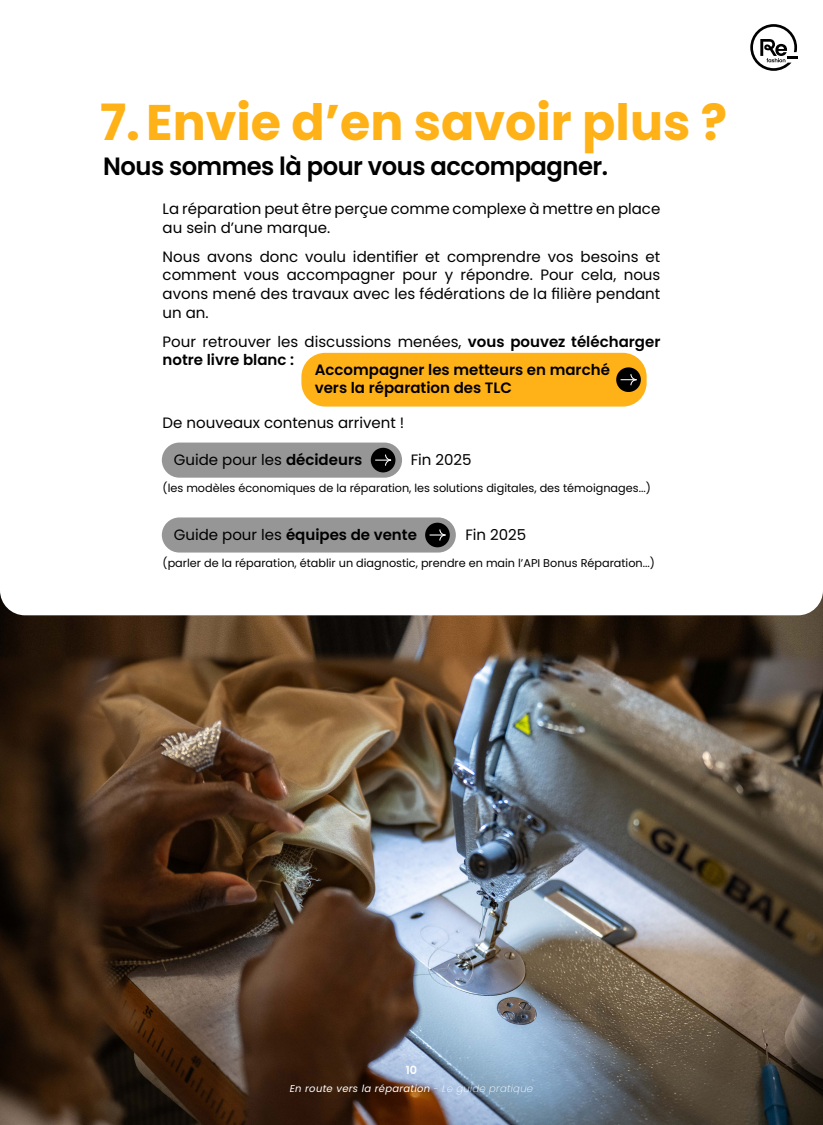
<style>
.page{position:relative;width:823px;height:1125px;background:#fff}
.page>*{position:absolute;margin:0;border:0;box-sizing:border-box;transform-origin:0 0}
.t1{font:700 50px "Poppins";color:#ffb217}
.t2{font:600 25px "Poppins";letter-spacing:-.02em;color:#000}
.t3{font:15px/18.8px "Poppins";color:#000}
.t4{font:600 15px/18.8px "Poppins";color:#000}
.t5{font:11.25px "Poppins";color:#000}
.t6{font:600 11.25px "Poppins";color:#fff}
.t7{font:italic 10px "Poppins";letter-spacing:.03em;color:#fff}
.s1{font-weight:400}
.s2{font-weight:600}
.s3{font-weight:200}
</style>
<div class="page">
<img style="left:0;top:615px;width:822px;height:510px">
<div style="left:162px;top:443px;width:240px;height:35px;background:#969696;border-radius:18px"></div>
<div style="left:371px;top:448px;width:24px;height:24px;background:#000;border-radius:50%"></div>
<svg style="left:375px;top:454px;width:17px;height:12px"></svg>
<div style="left:162px;top:517px;width:294px;height:36px;background:#969696;border-radius:18px"></div>
<div style="left:425px;top:523px;width:25px;height:24px;background:#000;border-radius:50%"></div>
<svg style="left:429px;top:529px;width:17px;height:12px"></svg>
<div style="left:301px;top:353px;width:345px;height:54px;background:#ffb217;border-radius:24px"></div>
<div style="left:616px;top:367px;width:24px;height:25px;background:#000;border-radius:50%"></div>
<svg style="left:620px;top:374px;width:17px;height:12px"></svg>
<svg style="left:750px;top:24px;width:47px;height:47px"></svg>
<h1 class="t1" style="left:100px;top:94px;width:628px">7.Envie d’en savoir plus ?</h1>
<h2 class="t2" style="left:103px;top:152px;width:506px">Nous sommes là pour vous accompagner.</h2>
<p class="t3" style="left:162px;top:199px;width:499px">La réparation peut être perçue comme complexe à mettre en place au sein d’une marque.</p>
<p class="t3" style="left:162px;top:247px;width:499px;text-align:justify">Nous avons donc voulu identifier et comprendre vos besoins et comment vous accompagner pour y répondre. Pour cela, nous avons mené des travaux avec les fédérations de la filière pendant un an.</p>
<p class="t4" style="left:162px;top:332px;width:499px"><span class="s1">Pour retrouver les discussions menées,</span> vous pouvez télécharger notre livre blanc :</p>
<p class="t4" style="left:315px;top:361px;width:297px;line-height:18px">Accompagner les metteurs en marché vers la réparation des TLC</p>
<p class="t3" style="left:162px;top:413px;width:243px">De nouveaux contenus arrivent !</p>
<p class="t3" style="left:174px;top:450px;width:190px">Guide pour les <span class="s2">décideurs</span></p>
<p class="t3" style="left:410px;top:450px;width:62px">Fin 2025</p>
<p class="t5" style="left:162px;top:482px;width:489px">(les modèles économiques de la réparation, les solutions digitales, des témoignages...)</p>
<p class="t4" style="left:174px;top:525px;width:245px"><span class="s1">Guide pour les</span> équipes de vente</p>
<p class="t3" style="left:465px;top:525px;width:62px">Fin 2025</p>
<p class="t5" style="left:162px;top:557px;width:494px">(parler de la réparation, établir un diagnostic, prendre en main l’API Bonus Réparation...)</p>
<p class="t6" style="left:406px;top:1064px;width:13px">10</p>
<p class="t7" style="left:290px;top:1083px;width:245px">En route vers la réparation <span class="s3">- Le guide pratique</span></p>
</div>
